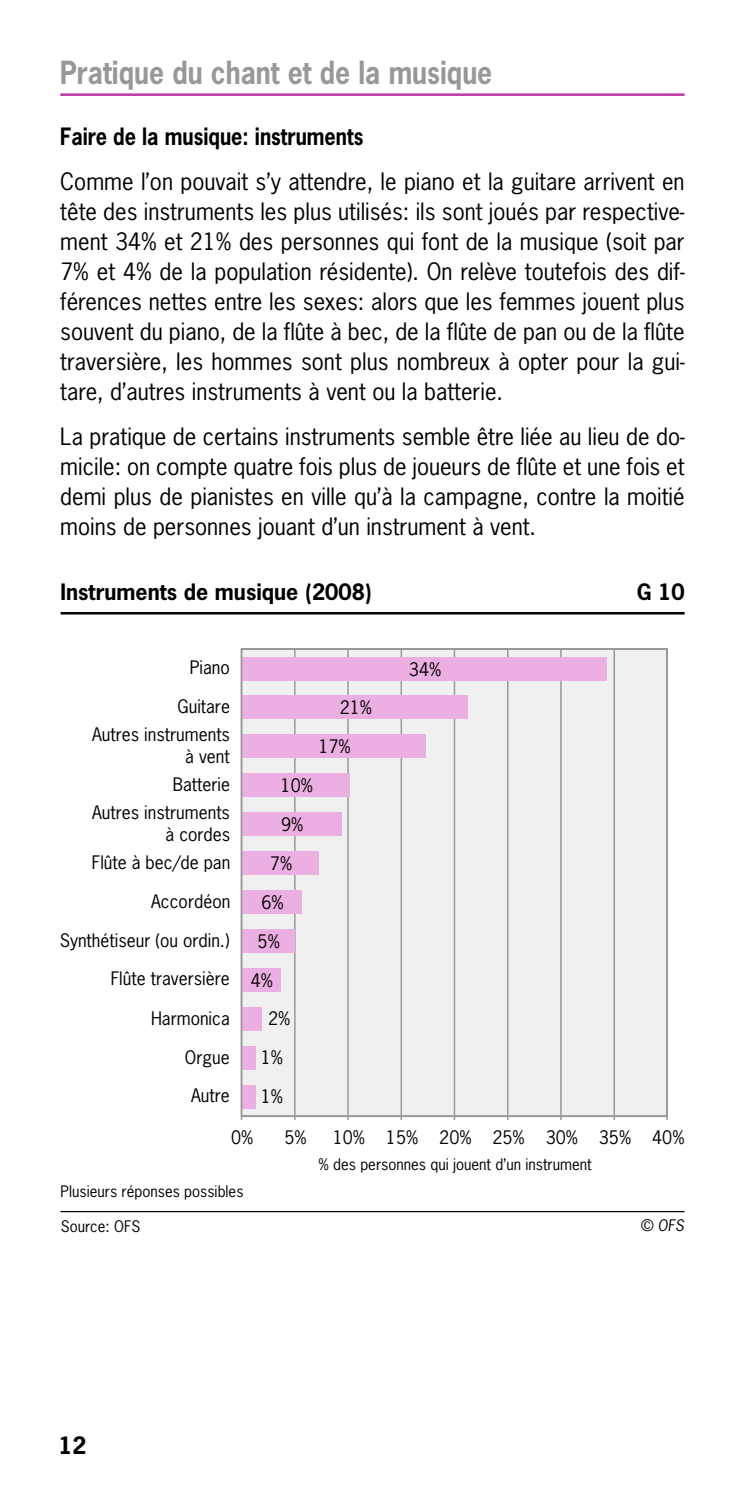
<style>
.page{position:relative;width:745px;height:1489px;background:#fff}
.page>*{position:absolute;margin:0;border:0;box-sizing:border-box;transform-origin:0 0}
.t1{font:700 30px "News Gothic Std";color:#979898;scale:.88 1}
.t2{font:22.5px/30px "News Gothic Std";color:#000;text-align:justify}
.t3{font:700 22.5px "News Gothic Std";color:#000;scale:.88 1}
.t4{font:700 22.5px "News Gothic Std";color:#000}
.t5{font:700 21.25px "News Gothic Std";color:#000}
.t6{font:17.5px/22.2px "News Gothic Std";color:#000;text-align:right}
.t7{font:15px "News Gothic Std";color:#000}
.t8{font:italic 15px "News Gothic Std";color:#000}
.s1{font-style:normal}
</style>
<div class="page">
<hr style="left:60px;top:93px;width:624px;height:3px;background:#bf37a4">
<hr style="left:61px;top:612px;width:623px;height:2px;background:#000">
<hr style="left:61px;top:1210px;width:623px;height:2px;background:#000">
<div style="left:240px;top:648px;width:428px;height:472px;background:#f0f0f0"></div>
<hr style="left:294px;top:649px;width:1px;height:467px;background:#989999">
<hr style="left:347px;top:649px;width:1px;height:467px;background:#989999">
<hr style="left:400px;top:649px;width:2px;height:467px;background:#989999">
<hr style="left:453px;top:649px;width:2px;height:467px;background:#989999">
<hr style="left:506px;top:649px;width:2px;height:467px;background:#989999">
<hr style="left:559px;top:649px;width:2px;height:467px;background:#989999">
<hr style="left:613px;top:649px;width:1px;height:467px;background:#989999">
<div style="left:241px;top:656px;width:365px;height:24px;background:#ebafe1"></div>
<div style="left:241px;top:695px;width:227px;height:24px;background:#ebafe1"></div>
<div style="left:241px;top:734px;width:184px;height:24px;background:#ebafe1"></div>
<div style="left:241px;top:773px;width:109px;height:24px;background:#ebafe1"></div>
<div style="left:241px;top:812px;width:100px;height:24px;background:#ebafe1"></div>
<div style="left:241px;top:851px;width:78px;height:23px;background:#ebafe1"></div>
<div style="left:241px;top:890px;width:61px;height:23px;background:#ebafe1"></div>
<div style="left:241px;top:929px;width:54px;height:23px;background:#ebafe1"></div>
<div style="left:241px;top:968px;width:40px;height:23px;background:#ebafe1"></div>
<div style="left:241px;top:1007px;width:21px;height:23px;background:#ebafe1"></div>
<div style="left:241px;top:1046px;width:14px;height:23px;background:#ebafe1"></div>
<div style="left:241px;top:1085px;width:14px;height:23px;background:#ebafe1"></div>
<hr style="left:240px;top:649px;width:2px;height:467px;background:#979898">
<h1 class="t1" style="left:60px;top:53px;width:492px">Pratique du chant et de la musique</h1>
<p class="t3" style="left:60px;top:122px;width:346px">Faire de la musique: instruments</p>
<p class="t2" style="left:60px;top:166px;width:625px">Comme l’on pouvait s’y attendre, le piano et la guitare arrivent en tête des instruments les plus utilisés: ils sont joués par respective&shy;ment 34% et 21% des personnes qui font de la musique (soit par 7% et 4% de la population résidente). On relève toutefois des dif&shy;férences nettes entre les sexes: alors que les femmes jouent plus souvent du piano, de la flûte à bec, de la flûte de pan ou de la flûte traversière, les hommes sont plus nombreux à opter pour la gui&shy;tare, d’autres instruments à vent ou la batterie.</p>
<p class="t2" style="left:60px;top:421px;width:625px">La pratique de certains instruments semble être liée au lieu de do&shy;micile: on compte quatre fois plus de joueurs de flûte et une fois et demi plus de pianistes en ville qu’à la campagne, contre la moitié moins de personnes jouant d’un instrument à vent.</p>
<p class="t5" style="left:61px;top:578px;width:312px">Instruments de musique (2008)</p>
<p class="t5" style="left:636px;top:578px;width:49px">G 10</p>
<p class="t6" style="left:189px;top:656px;width:42px">Piano</p>
<p class="t6" style="left:408px;top:657px;width:34px">34%</p>
<p class="t6" style="left:339px;top:696px;width:34px">21%</p>
<p class="t6" style="left:318px;top:735px;width:34px">17%</p>
<p class="t6" style="left:280px;top:774px;width:34px">10%</p>
<p class="t6" style="left:281px;top:813px;width:24px">9%</p>
<p class="t6" style="left:270px;top:852px;width:24px">7%</p>
<p class="t6" style="left:261px;top:891px;width:24px">6%</p>
<p class="t6" style="left:257px;top:930px;width:24px">5%</p>
<p class="t6" style="left:268px;top:961px;width:24px;line-height:38px;text-align:left;text-indent:-17px">4%<br>2%</p>
<p class="t6" style="left:260px;top:1046px;width:24px">1%</p>
<p class="t6" style="left:260px;top:1084px;width:24px">1%</p>
<p class="t6" style="left:177px;top:695px;width:54px">Guitare</p>
<p class="t6" style="left:92px;top:723px;width:139px">Autres instruments à vent</p>
<p class="t6" style="left:173px;top:773px;width:59px">Batterie</p>
<p class="t6" style="left:92px;top:800px;width:140px">Autres instruments à cordes</p>
<p class="t6" style="left:92px;top:850px;width:140px">Flûte à bec/de pan</p>
<p class="t6" style="left:151px;top:889px;width:81px">Accordéon</p>
<p class="t6" style="left:60px;top:928px;width:171px">Synthétiseur (ou ordin.)</p>
<p class="t6" style="left:111px;top:967px;width:120px">Flûte traversière</p>
<p class="t6" style="left:151px;top:1006px;width:80px">Harmonica</p>
<p class="t6" style="left:185px;top:1045px;width:46px">Orgue</p>
<p class="t6" style="left:191px;top:1084px;width:40px">Autre</p>
<p class="t6" style="left:231px;top:1125px;width:24px">0%</p>
<p class="t6" style="left:284px;top:1125px;width:24px">5%</p>
<p class="t6" style="left:332px;top:1125px;width:353px">10% 15% 20% 25% 30% 35% 40%</p>
<p class="t7" style="left:61px;top:1181px;width:184px">Plusieurs réponses possibles</p>
<p class="t7" style="left:61px;top:1216px;width:81px">Source: OFS</p>
<p class="t7" style="left:318px;top:1154px;width:274px">% des personnes qui jouent d’un instrument</p>
<p class="t8" style="left:640px;top:1215px;width:44px"><span class="s1">©</span> OFS</p>
<p class="t4" style="left:58px;top:1429px;width:29px">12</p>
</div>
